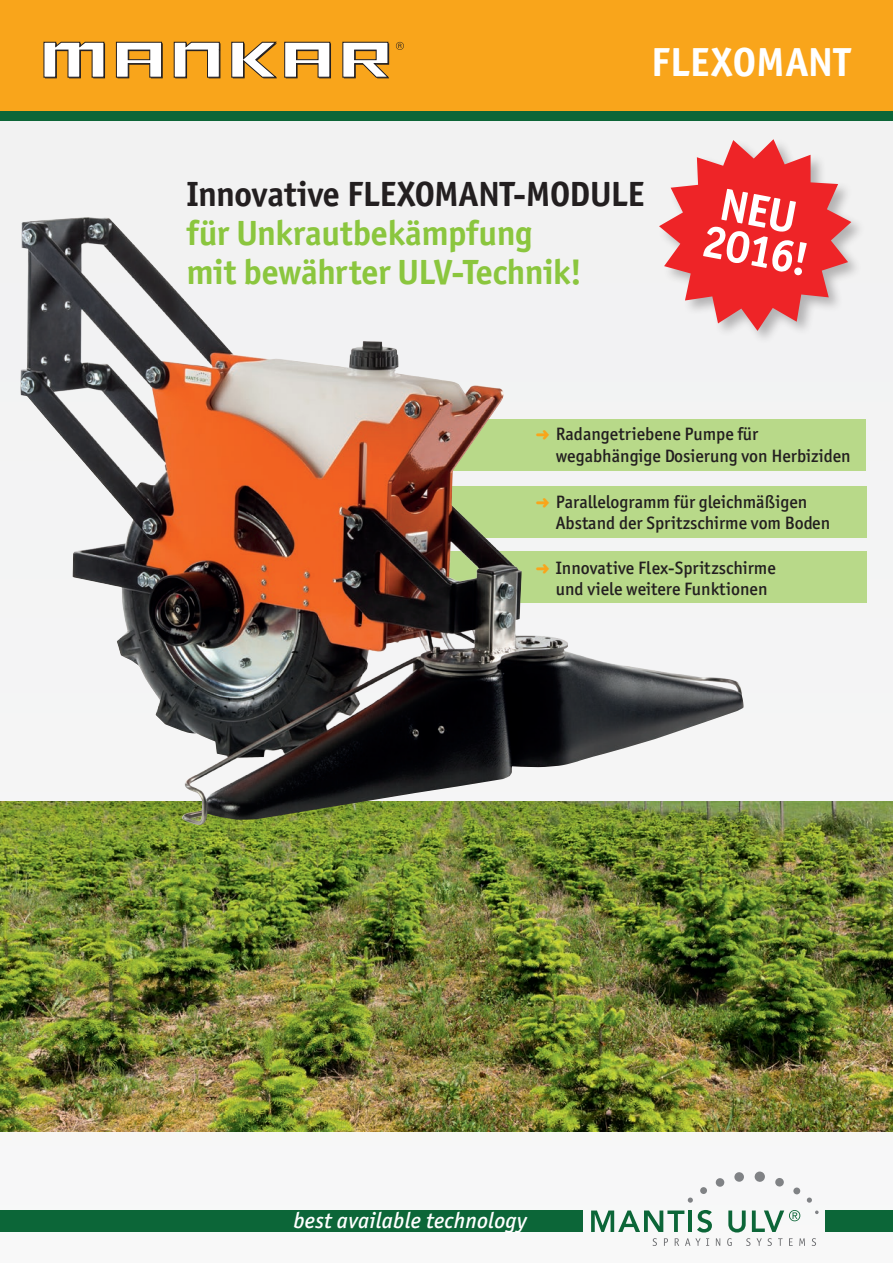
<style>
.page{position:relative;width:893px;height:1263px;background:#fff}
.page>*{position:absolute;margin:0;border:0;box-sizing:border-box;transform-origin:0 0}
.t1{font:700 45.75px/39.2px "Officina Sans ITC";color:#fff}
.t2{font:700 40.65px "Officina Sans ITC";letter-spacing:.02em;color:#fff}
.t3{font:700 35.1px/39px "Officina Sans ITC";letter-spacing:-.015em;color:#8bc63e}
.t4{font:700 35.1px "Officina Sans ITC";letter-spacing:-.01em;color:#231f20}
.t5{font:italic 500 22.5px "Officina Sans ITC";letter-spacing:.01em;color:#fff}
.t6{font:500 18px/21.6px "Officina Sans ITC";color:#231f20}
.s1{color:#f9a51b}
</style>
<div class="page">
<div style="left:0;top:95px;width:893px;height:1168px;background:#f4f4f5"></div>
<div style="left:0;top:108px;width:893px;height:13px;background:#0c6638"></div>
<div style="left:0;top:1211px;width:583px;height:21px;background:#0c6638"></div>
<svg style="left:653px;top:1238px;width:4px;height:8px"></svg>
<svg style="left:664px;top:1238px;width:4px;height:8px"></svg>
<svg style="left:675px;top:1238px;width:4px;height:8px"></svg>
<svg style="left:685px;top:1238px;width:24px;height:8px"></svg>
<svg style="left:716px;top:1238px;width:4px;height:8px"></svg>
<svg style="left:727px;top:1238px;width:5px;height:8px"></svg>
<svg style="left:746px;top:1238px;width:4px;height:8px"></svg>
<svg style="left:756px;top:1238px;width:16px;height:8px"></svg>
<svg style="left:778px;top:1238px;width:5px;height:8px"></svg>
<svg style="left:789px;top:1238px;width:4px;height:8px"></svg>
<svg style="left:799px;top:1238px;width:6px;height:8px"></svg>
<svg style="left:812px;top:1238px;width:4px;height:8px"></svg>
<svg style="left:591px;top:1210px;width:93px;height:22px"></svg>
<hr style="left:688px;top:1210px;width:4px;height:22px;background:#0c6638">
<svg style="left:697px;top:1210px;width:15px;height:22px"></svg>
<svg style="left:728px;top:1210px;width:18px;height:22px"></svg>
<svg style="left:752px;top:1210px;width:48px;height:22px"></svg>
<svg style="left:815px;top:1210px;width:4px;height:4px"></svg>
<svg style="left:807px;top:1197px;width:5px;height:6px"></svg>
<div style="left:793px;top:1187px;width:7px;height:7px;background:#808285;border-radius:50%"></div>
<div style="left:775px;top:1178px;width:9px;height:9px;background:#808285;border-radius:50%"></div>
<div style="left:754px;top:1171px;width:11px;height:11px;background:#808285;border-radius:50%"></div>
<div style="left:734px;top:1172px;width:10px;height:10px;background:#808285;border-radius:50%"></div>
<svg style="left:688px;top:1197px;width:5px;height:6px"></svg>
<div style="left:700px;top:1187px;width:7px;height:7px;background:#808285;border-radius:50%"></div>
<div style="left:715px;top:1178px;width:9px;height:9px;background:#808285;border-radius:50%"></div>
<div style="left:825px;top:1211px;width:68px;height:21px;background:#0c6638"></div>
<div style="left:0;top:0;width:893px;height:111px;background:#f9a51b"></div>
<svg style="left:670px;top:139px;width:181px;height:192px"></svg>
<img style="left:0;top:801px;width:893px;height:330px">
<div style="left:429px;top:419px;width:437px;height:51px;background:#b8d989"></div>
<div style="left:440px;top:486px;width:426px;height:51px;background:#b8d989"></div>
<div style="left:435px;top:552px;width:431px;height:51px;background:#b8d989"></div>
<img style="left:20px;top:217px;width:724px;height:608px">
<svg style="left:396px;top:42px;width:8px;height:8px"></svg>
<svg style="left:173px;top:41px;width:47px;height:37px"></svg>
<svg style="left:43px;top:41px;width:62px;height:37px"></svg>
<svg style="left:116px;top:42px;width:47px;height:36px"></svg>
<svg style="left:284px;top:42px;width:47px;height:36px"></svg>
<svg style="left:231px;top:41px;width:46px;height:37px"></svg>
<svg style="left:342px;top:42px;width:48px;height:36px"></svg>
<h2 class="t2" style="left:651px;top:36px;width:201px">FLEXOMANT</h2>
<h3 class="t4" style="left:186px;top:172px;width:459px">Innovative FLEXOMANT-MODULE</h3>
<h3 class="t3" style="left:186px;top:213px;width:397px">für Unkrautbekämpfung mit bewährter ULV-Technik!</h3>
<h1 class="t1" style="left:714px;top:182px;width:109px;rotate:11deg">NEU<br>2016!</h1>
<p class="t6" style="left:556px;top:423px;width:296px;text-indent:-20px"><span class="s1">➜</span> Radangetriebene Pumpe für wegabhängige Dosierung von Herbiziden</p>
<p class="t6" style="left:556px;top:491px;width:276px;text-indent:-20px"><span class="s1">➜</span> Parallelogramm für gleichmäßigen<br>Abstand der Spritzschirme vom Boden</p>
<p class="t6" style="left:556px;top:557px;width:222px;text-indent:-20px"><span class="s1">➜</span> Innovative Flex-Spritzschirme und viele weitere Funktionen</p>
<p class="t5" style="left:293px;top:1206px;width:235px">best available technology</p>
</div>
